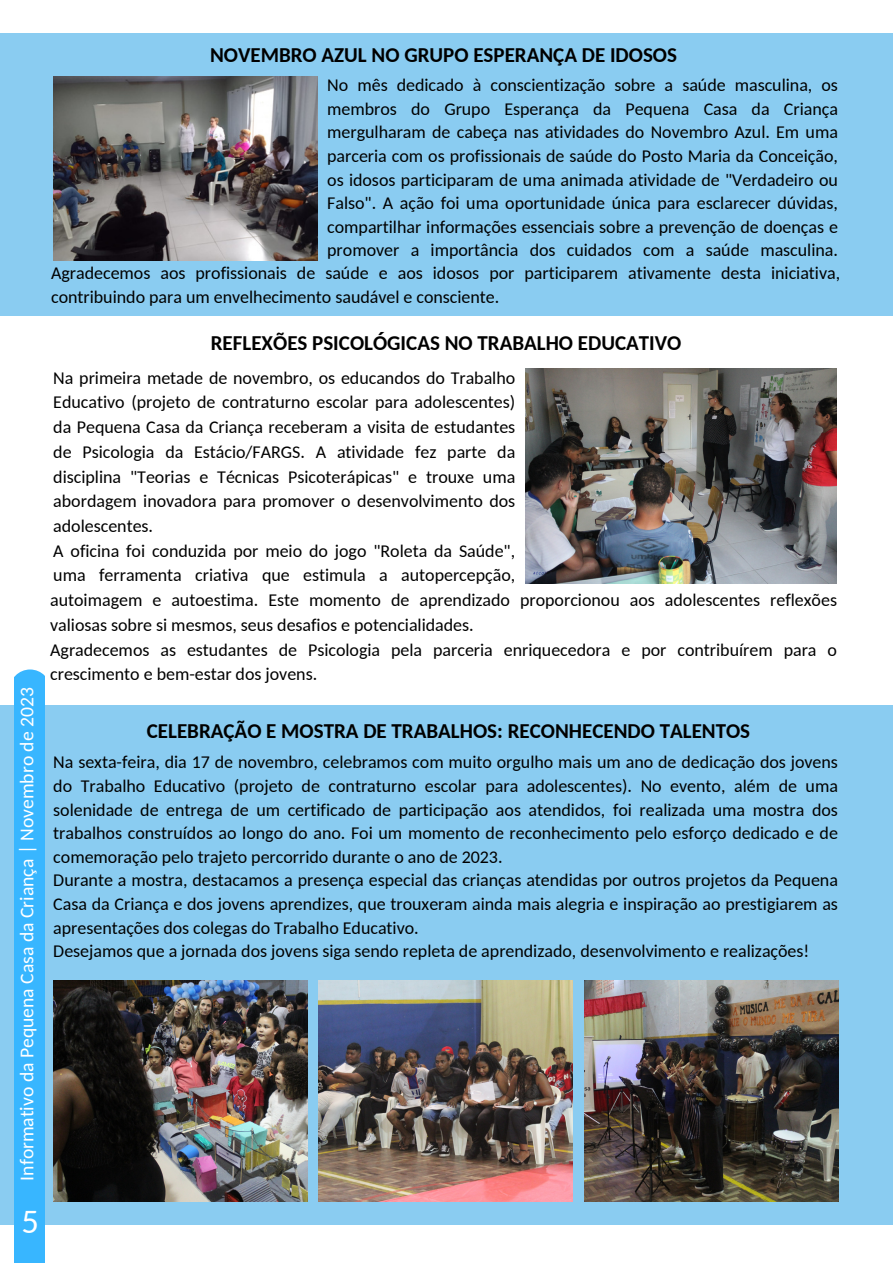
<style>
.page{position:relative;width:893px;height:1264px;background:#fff}
.page>*{position:absolute;margin:0;border:0;box-sizing:border-box;transform-origin:0 0}
.t1{font:34.5px "Carlito";color:#fff}
.t2{font:700 21px "Carlito";color:#000}
.t3{font:19.65px "Carlito";color:#fff}
.t4{font:18px/23.5px "Carlito";color:#000;text-align:justify}
.s1{color:#8accf1}
.s2{color:#fff}
</style>
<div class="page">
<div style="left:0;top:705px;width:892px;height:520px;background:#8accf1"></div>
<div style="left:14px;top:669px;width:30px;height:593px;background:#38b6ff"></div>
<img style="left:525px;top:368px;width:311px;height:215px">
<div style="left:0;top:34px;width:892px;height:282px;background:#8accf1"></div>
<img style="left:53px;top:77px;width:264px;height:183px">
<img style="left:53px;top:980px;width:254px;height:220px">
<img style="left:319px;top:980px;width:254px;height:220px">
<img style="left:584px;top:980px;width:254px;height:220px">
<p class="t3" style="left:19px;top:1180px;width:495px;rotate:-90deg">Informativo da Pequena Casa da Criança | Novembro de 2023</p>
<p class="t1" style="left:21px;top:1207px;width:19px">5</p>
<p class="t2" style="left:210px;top:47px;width:468px">NOVEMBRO AZUL NO GRUPO ESPERANÇA DE IDOSOS</p>
<p class="t4" style="left:327px;top:75px;width:512px">No mês dedicado à conscientização sobre a saúde masculina, os membros do Grupo Esperança da Pequena Casa da Criança mergulharam de cabeça nas atividades do Novembro Azul. Em uma parceria com os profissionais de saúde do Posto Maria da Conceição, os idosos participaram de uma animada atividade de "Verdadeiro ou Falso". A ação foi uma oportunidade única para esclarecer dúvidas, compartilhar informações essenciais sobre a prevenção de doenças e promover a importância dos cuidados com a saúde masculina. <span class="s1">ccccccca</span></p>
<p class="t4" style="left:51px;top:263px;width:790px">Agradecemos aos profissionais de saúde e aos idosos por participarem ativamente desta iniciativa, contribuindo para um envelhecimento saudável e consciente.</p>
<p class="t2" style="left:211px;top:334px;width:472px">REFLEXÕES PSICOLÓGICAS NO TRABALHO EDUCATIVO</p>
<p class="t4" style="left:53px;top:366px;width:463px;line-height:24.8px">Na primeira metade de novembro, os educandos do Trabalho Educativo (projeto de contraturno escolar para adolescentes) da Pequena Casa da Criança receberam a visita de estudantes de Psicologia da Estácio/FARGS. A atividade fez parte da disciplina "Teorias e Técnicas Psicoterápicas" e trouxe uma abordagem inovadora para promover o desenvolvimento dos adolescentes.</p>
<p class="t4" style="left:53px;top:540px;width:463px;line-height:24.8px">A oficina foi conduzida por meio do jogo "Roleta da Saúde", uma ferramenta criativa que estimula a autopercepção,</p>
<p class="t4" style="left:50px;top:590px;width:65px">autoi<span class="s2">aaa</span></p>
<p class="t4" style="left:53px;top:590px;width:785px"><span class="s2">aaaa</span>magem e autoestima. Este momento de aprendizado proporcionou aos adolescentes reflexões</p>
<p class="t4" style="left:50px;top:614px;width:425px">valiosas sobre si mesmos, seus desafios e potencialidades.</p>
<p class="t4" style="left:50px;top:639px;width:788px;line-height:24.8px">Agradecemos as estudantes de Psicologia pela parceria enriquecedora e por contribuírem para o crescimento e bem-estar dos jovens.</p>
<p class="t2" style="left:147px;top:722px;width:605px">CELEBRAÇÃO E MOSTRA DE TRABALHOS: RECONHECENDO TALENTOS</p>
<p class="t4" style="left:53px;top:752px;width:786px">Na sexta-feira, dia 17 de novembro, celebramos com muito orgulho mais um ano de dedicação dos jovens do Trabalho Educativo (projeto de contraturno escolar para adolescentes). No evento, além de uma solenidade de entrega de um certificado de participação aos atendidos, foi realizada uma mostra dos trabalhos construídos ao longo do ano. Foi um momento de reconhecimento pelo esforço dedicado e de comemoração pelo trajeto percorrido durante o ano de 2023.</p>
<p class="t4" style="left:53px;top:870px;width:786px">Durante a mostra, destacamos a presença especial das crianças atendidas por outros projetos da Pequena Casa da Criança e dos jovens aprendizes, que trouxeram ainda mais alegria e inspiração ao prestigiarem as apresentações dos colegas do Trabalho Educativo.</p>
<p class="t4" style="left:53px;top:941px;width:757px">Desejamos que a jornada dos jovens siga sendo repleta de aprendizado, desenvolvimento e realizações!</p>
</div>
